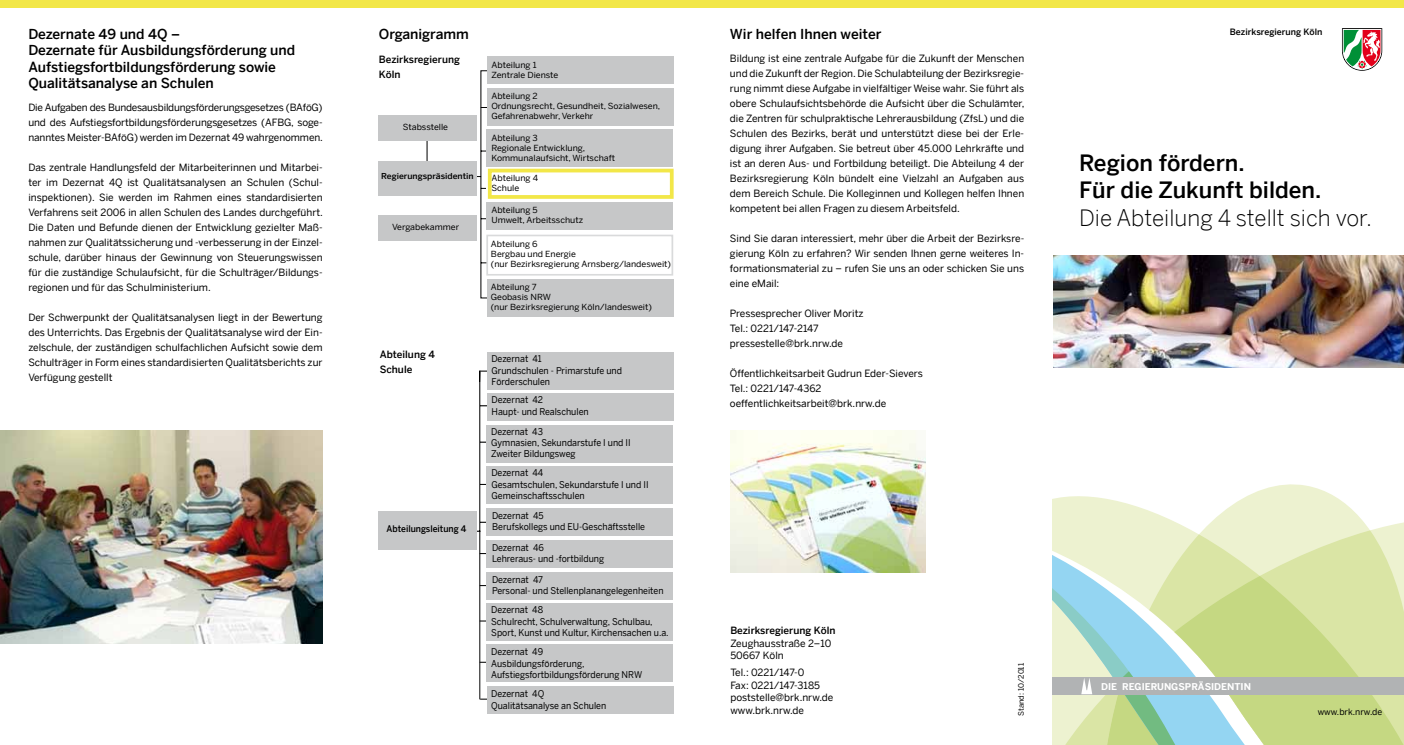
<style>
.page{position:relative;width:1404px;height:745px;background:#fff}
.page>*{position:absolute;margin:0;border:0;box-sizing:border-box;transform-origin:0 0}
.t1{font:500 22.5px/27.5px "Benton Sans";color:#000}
.t2{font:300 22.5px "Benton Sans";color:#000}
.t3{font:500 13.75px/16.2px "Benton Sans";color:#000}
.t4{font:10px/15px "Benton Sans";color:#000;text-align:justify}
.t5{font:500 10px/15px "Benton Sans";color:#000}
.t6{font:9.38px/11.1px "Benton Sans";color:#000;scale:.94 1}
.t7{font:700 9.38px "Benton Sans";color:#fff}
.t8{font:500 9.12px "Benton Sans";color:#000;scale:.94 1}
.t9{font:500 8.75px "Benton Sans";color:#000}
.t10{font:8.75px "Benton Sans";color:#000}
.t11{font:8.38px/10.1px "Benton Sans";color:#000;scale:1.05 1}
.t12{font:500 8.12px "Benton Sans";color:#000;scale:1.05 1}
.t13{font:7.5px "Benton Sans";color:#000}
</style>
<div class="page">
<img style="left:730px;top:430px;width:195px;height:142px">
<div style="left:379px;top:115px;width:98px;height:25px;background:#c6c7c8"></div>
<div style="left:379px;top:215px;width:98px;height:25px;background:#c6c7c8"></div>
<div style="left:379px;top:161px;width:98px;height:34px;background:#c6c7c8"></div>
<div style="left:487px;top:56px;width:186px;height:28px;background:#c6c7c8"></div>
<div style="left:487px;top:88px;width:186px;height:37px;background:#c6c7c8"></div>
<div style="left:486px;top:129px;width:186px;height:37px;background:#c6c7c8"></div>
<div style="left:486px;top:202px;width:186px;height:28px;background:#c6c7c8"></div>
<div style="left:486px;top:234px;width:187px;height:41px;border:2px solid #d9dadb"></div>
<div style="left:487px;top:279px;width:186px;height:38px;background:#c6c7c8"></div>
<img style="left:0;top:430px;width:322px;height:212px">
<div style="left:488px;top:168px;width:185px;height:31px;border:4px solid #f2e748"></div>
<div style="left:487px;top:685px;width:186px;height:28px;background:#c6c7c8"></div>
<div style="left:486px;top:603px;width:187px;height:37px;background:#c6c7c8"></div>
<div style="left:486px;top:644px;width:187px;height:37px;background:#c6c7c8"></div>
<svg style="left:426px;top:70px;width:67px;height:630px"></svg>
<div style="left:378px;top:510px;width:98px;height:39px;background:#c6c7c8"></div>
<div style="left:487px;top:352px;width:186px;height:37px;background:#c6c7c8"></div>
<div style="left:486px;top:466px;width:187px;height:38px;background:#c6c7c8"></div>
<div style="left:486px;top:424px;width:187px;height:38px;background:#c6c7c8"></div>
<div style="left:487px;top:393px;width:186px;height:27px;background:#c6c7c8"></div>
<div style="left:486px;top:508px;width:187px;height:27px;background:#c6c7c8"></div>
<div style="left:486px;top:540px;width:187px;height:27px;background:#c6c7c8"></div>
<div style="left:486px;top:571px;width:187px;height:28px;background:#c6c7c8"></div>
<svg style="left:1342px;top:28px;width:39px;height:43px"></svg>
<svg style="left:1080px;top:484px;width:263px;height:18px"></svg>
<svg style="left:1052px;top:502px;width:351px;height:168px;background:#e2eab9"></svg>
<svg style="left:1052px;top:546px;width:212px;height:124px;background:#cae2c2"></svg>
<svg style="left:1052px;top:670px;width:351px;height:74px;background:#bdd2ad"></svg>
<img style="left:1053px;top:255px;width:350px;height:112px">
<div style="left:0;top:0;width:1403px;height:7px;background:#f2e748"></div>
<h2 class="t3" style="left:28px;top:26px;width:268px">Dezernate 49 und 4Q –<br>Dezernate für Ausbildungsförderung und Aufstiegsfortbildungsförderung sowie Qualitätsanalyse an Schulen</h2>
<p class="t4" style="left:28px;top:99px;width:296px">Die Aufgaben des Bundesausbildungsförderungsgesetzes (BAföG) und des Aufstiegsfortbildungsförderungsgesetzes (AFBG, soge&shy;nanntes Meister-BAföG) werden im Dezernat 49 wahrgenommen.</p>
<p class="t4" style="left:28px;top:159px;width:296px">Das zentrale Handlungsfeld der Mitarbeiterinnen und Mitarbei&shy;ter im Dezernat 4Q ist Qualitätsanalysen an Schulen (Schul&shy;inspektionen). Sie werden im Rahmen eines standardisierten Verfahrens seit 2006 in allen Schulen des Landes durchgeführt.<br>Die Daten und Befunde dienen der Entwicklung gezielter Maß&shy;nahmen zur Qualitätssicherung und -verbesserung in der Einzel&shy;schule, darüber hinaus der Gewinnung von Steuerungswissen für die zuständige Schulaufsicht, für die Schulträger/Bildungs&shy;regionen und für das Schulministerium.</p>
<p class="t4" style="left:28px;top:309px;width:296px">Der Schwerpunkt der Qualitätsanalysen liegt in der Bewertung des Unterrichts. Das Ergebnis der Qualitätsanalyse wird der Ein&shy;zelschule, der zuständigen schulfachlichen Aufsicht sowie dem Schulträger in Form eines standardisierten Qualitätsberichts zur Verfügung gestellt</p>
<h2 class="t3" style="left:379px;top:26px;width:91px">Organigramm</h2>
<p class="t5" style="left:379px;top:52px;width:82px">Bezirksregierung<br>Köln</p>
<p class="t11" style="left:403px;top:122px;width:45px">Stabsstelle</p>
<p class="t12" style="left:381px;top:171px;width:90px">Regierungspräsidentin</p>
<p class="t11" style="left:392px;top:221px;width:65px">Vergabekammer</p>
<p class="t5" style="left:380px;top:346px;width:57px">Abteilung 4<br>Schule</p>
<p class="t8" style="left:386px;top:523px;width:87px">Abteilungsleitung 4</p>
<p class="t11" style="left:491px;top:59px;width:65px">Abteilung 1<br>Zentrale Dienste</p>
<p class="t11" style="left:491px;top:91px;width:162px">Abteilung 2<br>Ordnungsrecht, Gesundheit, Sozialwesen,<br>Gefahrenabwehr, Verkehr</p>
<p class="t11" style="left:491px;top:132px;width:119px">Abteilung 3<br>Regionale Entwicklung,<br>Kommunalaufsicht, Wirtschaft</p>
<p class="t11" style="left:491px;top:172px;width:46px">Abteilung 4<br>Schule</p>
<p class="t11" style="left:491px;top:205px;width:89px">Abteilung 5<br>Umwelt, Arbeitsschutz</p>
<p class="t11" style="left:491px;top:238px;width:173px">Abteilung 6<br>Bergbau und Energie<br>(nur Bezirksregierung Arnsberg/landesweit)</p>
<p class="t11" style="left:490px;top:282px;width:155px">Abteilung 7<br>Geobasis NRW<br>(nur Bezirksregierung Köln/landesweit)</p>
<p class="t6" style="left:491px;top:353px;width:140px">Dezernat 41<br>Grundschulen - Primarstufe und<br>Förderschulen</p>
<p class="t6" style="left:491px;top:394px;width:105px">Dezernat 42<br>Haupt- und Realschulen</p>
<p class="t6" style="left:491px;top:425px;width:150px">Dezernat 43<br>Gymnasien, Sekundarstufe I und II<br>Zweiter Bildungsweg</p>
<p class="t6" style="left:491px;top:467px;width:169px">Dezernat 44<br>Gesamtschulen, Sekundarstufe I und II<br>Gemeinschaftsschulen</p>
<p class="t6" style="left:492px;top:509px;width:164px">Dezernat 45<br>Berufskollegs und EU-Geschäftsstelle</p>
<p class="t6" style="left:492px;top:541px;width:121px">Dezernat 46<br>Lehreraus- und -fortbildung</p>
<p class="t6" style="left:492px;top:573px;width:184px">Dezernat 47<br>Personal- und Stellenplanangelegenheiten</p>
<p class="t6" style="left:491px;top:604px;width:190px">Dezernat 48<br>Schulrecht, Schulverwaltung, Schulbau,<br>Sport, Kunst und Kultur, Kirchensachen u.a.</p>
<p class="t6" style="left:491px;top:646px;width:162px">Dezernat 49<br>Ausbildungsförderung,<br>Aufstiegsfortbildungsförderung NRW</p>
<p class="t6" style="left:491px;top:687px;width:124px">Dezernat 4Q<br>Qualitätsanalyse an Schulen</p>
<h2 class="t3" style="left:729px;top:26px;width:153px">Wir helfen Ihnen weiter</h2>
<p class="t4" style="left:729px;top:50px;width:296px">Bildung ist eine zentrale Aufgabe für die Zukunft der Menschen und die Zukunft der Region. Die Schulabteilung der Bezirksregie&shy;rung nimmt diese Aufgabe in vielfältiger Weise wahr. Sie führt als obere Schulaufsichtsbehörde die Aufsicht über die Schulämter, die Zentren für schulpraktische Lehrerausbildung (ZfsL) und die Schulen des Bezirks, berät und unterstützt diese bei der Erle&shy;digung ihrer Aufgaben. Sie betreut über 45.000 Lehrkräfte und ist an deren Aus- und Fortbildung beteiligt. Die Abteilung 4 der Bezirksregierung Köln bündelt eine Vielzahl an Aufgaben aus dem Bereich Schule. Die Kolleginnen und Kollegen helfen Ihnen kompetent bei allen Fragen zu diesem Arbeitsfeld.</p>
<p class="t4" style="left:729px;top:230px;width:296px">Sind Sie daran interessiert, mehr über die Arbeit der Bezirksre&shy;gierung Köln zu erfahren? Wir senden Ihnen gerne weiteres In&shy;formationsmaterial zu – rufen Sie uns an oder schicken Sie uns eine eMail:</p>
<p class="t4" style="left:729px;top:305px;width:135px;text-align:left">Pressesprecher Oliver Moritz<br>Tel.: 0221/147-2147 pressestelle@brk.nrw.de</p>
<p class="t4" style="left:729px;top:365px;width:194px;text-align:left">Öffentlichkeitsarbeit Gudrun Eder-Sievers<br>Tel.: 0221/147-4362 oeffentlichkeitsarbeit@brk.nrw.de</p>
<p class="t9" style="left:1229px;top:27px;width:94px">Bezirksregierung Köln</p>
<h1 class="t1" style="left:1078px;top:149px;width:244px">Region fördern.<br>Für die Zukunft bilden.</h1>
<h1 class="t2" style="left:1078px;top:204px;width:294px">Die Abteilung 4 stellt sich vor.</h1>
<p class="t5" style="left:730px;top:622px;width:107px">Bezirksregierung Köln</p>
<p class="t4" style="left:730px;top:636px;width:102px;line-height:12.5px">Zeughausstraße 2–10<br>50667 Köln</p>
<p class="t4" style="left:730px;top:665px;width:104px;line-height:12.5px;text-align:left">Tel.: 0221/147-0<br>Fax: 0221/147-3185 poststelle@brk.nrw.de www.brk.nrw.de</p>
<p class="t13" style="left:1016px;top:715px;width:54px;rotate:-90deg">Stand: 10/2011</p>
<p class="t7" style="left:1100px;top:680px;width:151px">DIE REGIERUNGSPRÄSIDENTIN</p>
<p class="t10" style="left:1317px;top:706px;width:66px">www.brk.nrw.de</p>
</div>
